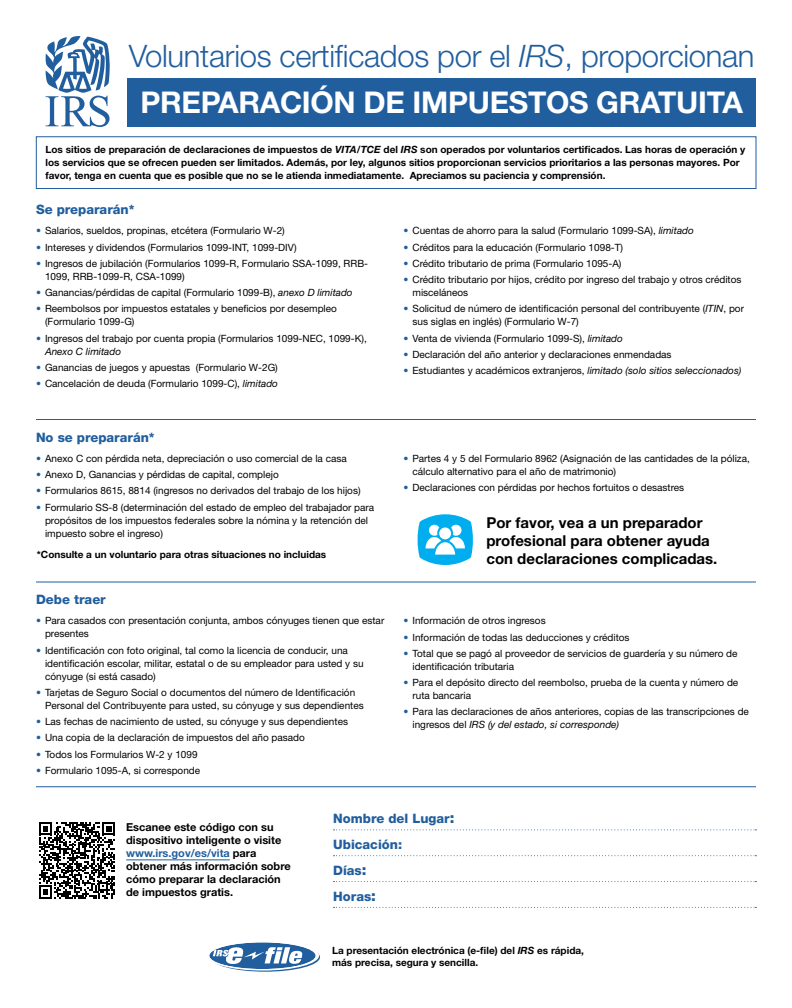
<style>
.page{position:relative;width:792px;height:1008px;background:#fff}
.page>*{position:absolute;margin:0;border:0;box-sizing:border-box;transform-origin:0 0}
.h1_title{font:300 31px "Helvetica Neue LT Std";letter-spacing:-.01em;color:#215e9e}
.h1_title-2{font:700 30px "Helvetica Neue LT Std";letter-spacing:-.01em;color:#fff}
.call_out{font:700 15px/18px "Helvetica Neue LT Std";color:#000}
.h2_heading_sp{font:800 13px/26px "Helvetica Neue LT Std";color:#215e9e}
.body_bold{font:700 11px/13px "Helvetica Neue LT Std";color:#000}
.bullets_sp{font:10px/13px "Helvetica Neue LT Std";color:#000}
.body_bold_sp{font:700 10px/13px "Helvetica Neue LT Std";color:#000}
.body{font:700 10px/12px "Helvetica Neue LT Std";color:#000}
.body_bold-2{font:700 10px "Helvetica Neue LT Std";color:#000}
.s1{font-style:italic}
.s2{color:#215e9e}
.s3{font-size:15px}
</style>
<div class="page">
<svg style="left:45px;top:36px;width:65px;height:91px"></svg>
<svg style="left:417px;top:514px;width:56px;height:51px"></svg>
<div style="left:36px;top:136px;width:720px;height:53px;border:1px solid #215e9e"></div>
<div style="left:128px;top:78px;width:628px;height:49px;background:#215e9e"></div>
<hr style="left:36px;top:419px;width:720px;height:1px;background:#215e9e">
<hr style="left:36px;top:582px;width:720px;height:1px;background:#215e9e">
<hr style="left:36px;top:786px;width:720px;height:1px;background:#215e9e">
<svg style="left:334px;top:829px;width:423px;height:1px"></svg>
<svg style="left:334px;top:855px;width:423px;height:1px"></svg>
<svg style="left:334px;top:881px;width:423px;height:1px"></svg>
<svg style="left:334px;top:907px;width:423px;height:1px"></svg>
<hr style="left:126px;top:860px;width:104px;height:1px;background:#215e9e">
<svg style="left:39px;top:822px;width:76px;height:76px"></svg>
<svg style="left:210px;top:943px;width:110px;height:29px"></svg>
<svg style="left:207px;top:941px;width:112px;height:30px"></svg>
<svg style="left:209px;top:942px;width:107px;height:27px"></svg>
<h1 class="h1_title" style="left:129px;top:37px;width:627px">Voluntarios certificados por el <span class="s1">IRS</span>, proporcionan</h1>
<h1 class="h1_title-2" style="left:140px;top:84px;width:604px">PREPARACIÓN DE IMPUESTOS GRATUITA</h1>
<p class="body_bold_sp" style="left:46px;top:143px;width:701px">Los sitios de preparación de declaraciones de impuestos de <span class="s1">VITA/TCE</span> del <span class="s1">IRS</span> son operados por voluntarios certificados. Las horas de operación y los servicios que se ofrecen pueden ser limitados. Además, por ley, algunos sitios proporcionan servicios prioritarios a las personas mayores. Por favor, tenga en cuenta que es posible que no se le atienda inmediatamente. Apreciamos su paciencia y comprensión.</p>
<h2 class="h2_heading_sp" style="left:36px;top:197px;width:100px">Se prepararán*</h2>
<p class="bullets_sp" style="left:36px;top:224px;width:250px"><span class="s2">•</span> Salarios, sueldos, propinas, etcétera (Formulario W-2)</p>
<p class="bullets_sp" style="left:36px;top:240px;width:262px"><span class="s2">•</span> Intereses y dividendos (Formularios 1099-INT, 1099-DIV)</p>
<p class="bullets_sp" style="left:45px;top:257px;width:325px;text-indent:-9px"><span class="s2">•</span> Ingresos de jubilación (Formularios 1099-R, Formulario SSA-1099, RRB-<br>1099, RRB-1099-R, CSA-1099)</p>
<p class="bullets_sp" style="left:36px;top:286px;width:318px"><span class="s2">•</span> Ganancias/pérdidas de capital (Formulario 1099-B), <span class="s1">anexo D limitado</span></p>
<p class="bullets_sp" style="left:45px;top:302px;width:293px;text-indent:-9px"><span class="s2">•</span> Reembolsos por impuestos estatales y beneficios por desempleo (Formulario 1099-G)</p>
<p class="bullets_sp" style="left:45px;top:331px;width:323px;text-indent:-9px"><span class="s2">•</span> Ingresos del trabajo por cuenta propia (Formularios 1099-NEC, 1099-K),<br><span class="s1">Anexo C limitado</span></p>
<p class="bullets_sp" style="left:36px;top:361px;width:243px"><span class="s2">•</span> Ganancias de juegos y apuestas (Formulario W-2G)</p>
<p class="bullets_sp" style="left:36px;top:377px;width:244px"><span class="s2">•</span> Cancelación de deuda (Formulario 1099-C), <span class="s1">limitado</span></p>
<h2 class="h2_heading_sp" style="left:36px;top:424px;width:120px">No se prepararán*</h2>
<p class="bullets_sp" style="left:36px;top:452px;width:312px"><span class="s2">•</span> Anexo C con pérdida neta, depreciación o uso comercial de la casa</p>
<p class="bullets_sp" style="left:36px;top:468px;width:244px"><span class="s2">•</span> Anexo D, Ganancias y pérdidas de capital, complejo</p>
<p class="bullets_sp" style="left:36px;top:484px;width:326px"><span class="s2">•</span> Formularios 8615, 8814 (ingresos no derivados del trabajo de los hijos)</p>
<p class="bullets_sp" style="left:45px;top:500px;width:331px;text-indent:-9px"><span class="s2">•</span> Formulario SS-8 (determinación del estado de empleo del trabajador para propósitos de los impuestos federales sobre la nómina y la retención del impuesto sobre el ingreso)</p>
<p class="body_bold-2" style="left:37px;top:549px;width:291px">*Consulte a un voluntario para otras situaciones no incluidas</p>
<h2 class="h2_heading_sp" style="left:36px;top:587px;width:71px">Debe traer</h2>
<p class="bullets_sp" style="left:45px;top:614px;width:341px;text-indent:-9px"><span class="s2">•</span> Para casados con presentación conjunta, ambos cónyuges tienen que estar presentes</p>
<p class="bullets_sp" style="left:45px;top:643px;width:320px;text-indent:-9px"><span class="s2">•</span> Identificación con foto original, tal como la licencia de conducir, una identificación escolar, militar, estatal o de su empleador para usted y su cónyuge (si está casado)</p>
<p class="bullets_sp" style="left:45px;top:686px;width:320px;text-indent:-9px"><span class="s2">•</span> Tarjetas de Seguro Social o documentos del número de Identificación<br>Personal del Contribuyente para usted, su cónyuge y sus dependientes</p>
<p class="bullets_sp" style="left:36px;top:715px;width:314px"><span class="s2">•</span> Las fechas de nacimiento de usted, su cónyuge y sus dependientes</p>
<p class="bullets_sp" style="left:36px;top:731px;width:270px"><span class="s2">•</span> Una copia de la declaración de impuestos del año pasado</p>
<p class="bullets_sp" style="left:36px;top:747px;width:163px"><span class="s2">•</span> Todos los Formularios W-2 y 1099</p>
<p class="bullets_sp" style="left:36px;top:764px;width:166px"><span class="s2">•</span> Formulario 1095-A, si corresponde</p>
<p class="bullets_sp" style="left:404px;top:224px;width:292px"><span class="s2">•</span> Cuentas de ahorro para la salud (Formulario 1099-SA), <span class="s1">limitado</span></p>
<p class="bullets_sp" style="left:404px;top:240px;width:221px"><span class="s2">•</span> Créditos para la educación (Formulario 1098-T)</p>
<p class="bullets_sp" style="left:404px;top:257px;width:219px"><span class="s2">•</span> Crédito tributario de prima (Formulario 1095-A)</p>
<p class="bullets_sp" style="left:413px;top:273px;width:330px;text-indent:-9px"><span class="s2">•</span> Crédito tributario por hijos, crédito por ingreso del trabajo y otros créditos misceláneos</p>
<p class="bullets_sp" style="left:413px;top:302px;width:333px;text-indent:-9px"><span class="s2">•</span> Solicitud de número de identificación personal del contribuyente (<span class="s1">ITIN</span>, por sus siglas en inglés) (Formulario W-7)</p>
<p class="bullets_sp" style="left:404px;top:331px;width:221px"><span class="s2">•</span> Venta de vivienda (Formulario 1099-S), <span class="s1">limitado</span></p>
<p class="bullets_sp" style="left:404px;top:348px;width:270px"><span class="s2">•</span> Declaración del año anterior y declaraciones enmendadas</p>
<p class="bullets_sp" style="left:404px;top:364px;width:339px"><span class="s2">•</span> Estudiantes y académicos extranjeros, <span class="s1">limitado (solo sitios seleccionados)</span></p>
<p class="bullets_sp" style="left:412px;top:452px;width:339px;text-indent:-9px"><span class="s2">•</span> Partes 4 y 5 del Formulario 8962 (Asignación de las cantidades de la póliza, cálculo alternativo para el año de matrimonio)</p>
<p class="bullets_sp" style="left:403px;top:481px;width:282px"><span class="s2">•</span> Declaraciones con pérdidas por hechos fortuitos o desastres</p>
<p class="call_out" style="left:486px;top:513px;width:233px">Por favor, vea a un preparador profesional para obtener ayuda con declaraciones complicadas.</p>
<p class="bullets_sp" style="left:404px;top:614px;width:144px"><span class="s2">•</span> Información de otros ingresos</p>
<p class="bullets_sp" style="left:404px;top:630px;width:228px"><span class="s2">•</span> Información de todas las deducciones y créditos</p>
<p class="bullets_sp" style="left:412px;top:647px;width:327px;text-indent:-9px"><span class="s2">•</span> Total que se pagó al proveedor de servicios de guardería y su número de identificación tributaria</p>
<p class="bullets_sp" style="left:412px;top:676px;width:327px;text-indent:-9px"><span class="s2">•</span> Para el depósito directo del reembolso, prueba de la cuenta y número de ruta bancaria</p>
<p class="bullets_sp" style="left:412px;top:705px;width:338px;text-indent:-9px"><span class="s2">•</span> Para las declaraciones de años anteriores, copias de las transcripciones de ingresos del <span class="s1">IRS (y del estado, si corresponde)</span></p>
<p class="body_bold" style="left:126px;top:820px;width:166px">Escanee este código con su dispositivo inteligente o visite <span class="s2">www.irs.gov/es/vita</span> para obtener más información sobre cómo preparar la declaración de impuestos gratis.</p>
<h3 class="h2_heading_sp" style="left:333px;top:806px;width:123px">Nombre del Lugar<span class="s3">:<br></span>Ubicación:<br>Días<span class="s3">:<br></span>Horas<span class="s3">:</span></h3>
<p class="body" style="left:332px;top:944px;width:253px">La presentación electrónica (e-file) del <span class="s1">IRS</span> es rápida, más precisa, segura y sencilla.</p>
</div>
